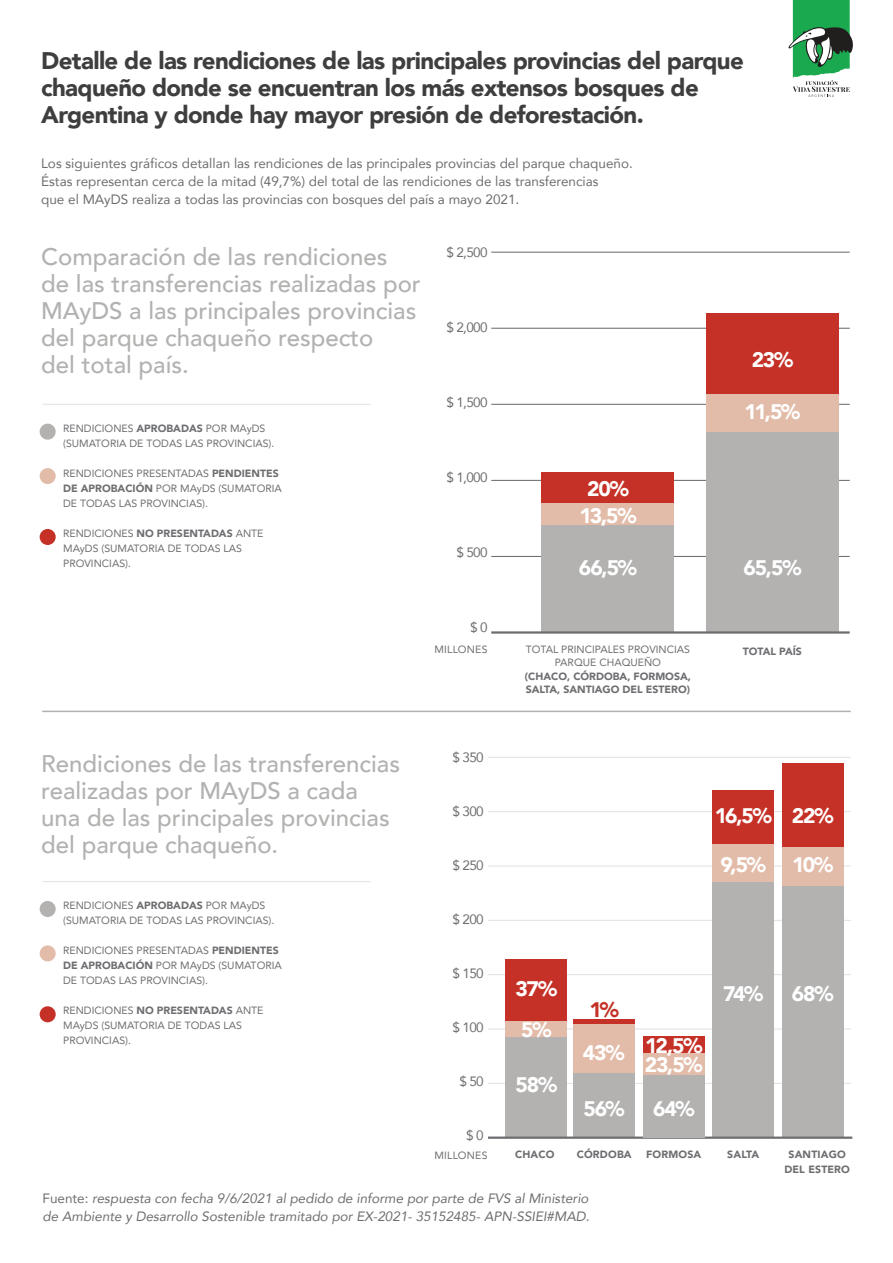
<style>
.page{position:relative;width:893px;height:1263px;background:#fff}
.page>*{position:absolute;margin:0;border:0;box-sizing:border-box;transform-origin:0 0}
.t1{font:500 24px/27px "Avenir";color:#b3b2b1}
.t2{font:900 24px/27px "Avenir";letter-spacing:-.025em;color:#3e3e3f}
.t3{font:900 21px/19.4px "Avenir";letter-spacing:-.06em;color:#fff}
.t4{font:900 21px "Avenir";color:#c53126}
.t5{font:13.5px/18px "Avenir";color:#6d6e71}
.t6{font:italic 13.5px/18px "Avenir";color:#6d6e71}
.t7{font:10.5px/15px "Avenir";color:#6d6e71}
.t8{font:900 10.5px/13.5px "Avenir";color:#6d6e71}
.t9{font:10.5px "Avenir";letter-spacing:.025em;color:#6d6e71}
.s1{font-weight:900}
.s2{font-style:normal}
</style>
<div class="page">
<hr style="left:488px;top:757px;width:363px;height:1px;background:#666665">
<hr style="left:488px;top:811px;width:363px;height:1px;background:#666665">
<hr style="left:488px;top:866px;width:363px;height:1px;background:#666665">
<hr style="left:488px;top:920px;width:363px;height:1px;background:#666665">
<hr style="left:488px;top:974px;width:363px;height:1px;background:#666665">
<hr style="left:488px;top:1029px;width:363px;height:1px;background:#666665">
<hr style="left:488px;top:1083px;width:363px;height:1px;background:#666665">
<hr style="left:43px;top:404px;width:328px;height:1px;background:#666665">
<hr style="left:491px;top:252px;width:359px;height:1px;background:#666665">
<hr style="left:491px;top:328px;width:359px;height:1px;background:#666665">
<hr style="left:491px;top:404px;width:359px;height:1px;background:#666665">
<hr style="left:491px;top:480px;width:359px;height:1px;background:#666665">
<hr style="left:491px;top:556px;width:359px;height:1px;background:#666665">
<div style="left:40px;top:424px;width:16px;height:16px;background:#b3b2b1;border-radius:50%"></div>
<div style="left:40px;top:468px;width:16px;height:16px;background:#e2bca9;border-radius:50%"></div>
<div style="left:40px;top:529px;width:16px;height:16px;background:#c53126;border-radius:50%"></div>
<hr style="left:43px;top:881px;width:328px;height:1px;background:#666665">
<div style="left:40px;top:901px;width:16px;height:16px;background:#b3b2b1;border-radius:50%"></div>
<div style="left:40px;top:945px;width:16px;height:16px;background:#e2bca9;border-radius:50%"></div>
<div style="left:40px;top:1006px;width:16px;height:16px;background:#c53126;border-radius:50%"></div>
<svg style="left:788px;top:0;width:65px;height:97px"></svg>
<div style="left:542px;top:524px;width:132px;height:108px;background:#b3b2b1"></div>
<div style="left:542px;top:502px;width:132px;height:23px;background:#e2bca9"></div>
<div style="left:706px;top:391px;width:133px;height:42px;background:#e2bca9"></div>
<div style="left:706px;top:313px;width:133px;height:80px;background:#c53126"></div>
<div style="left:542px;top:473px;width:132px;height:30px;background:#c53126"></div>
<div style="left:706px;top:432px;width:133px;height:200px;background:#b3b2b1"></div>
<div style="left:782px;top:763px;width:61px;height:84px;background:#c53126"></div>
<div style="left:782px;top:885px;width:61px;height:253px;background:#b3b2b1"></div>
<div style="left:782px;top:847px;width:61px;height:38px;background:#e2bca9"></div>
<div style="left:712px;top:790px;width:62px;height:54px;background:#c53126"></div>
<div style="left:712px;top:882px;width:62px;height:256px;background:#b3b2b1"></div>
<div style="left:712px;top:844px;width:62px;height:38px;background:#e2bca9"></div>
<div style="left:505px;top:959px;width:62px;height:63px;background:#c53126"></div>
<div style="left:505px;top:1037px;width:62px;height:101px;background:#b3b2b1"></div>
<div style="left:505px;top:1022px;width:62px;height:15px;background:#e2bca9"></div>
<div style="left:573px;top:1019px;width:62px;height:5px;background:#c53126"></div>
<div style="left:573px;top:1024px;width:62px;height:57px;background:#e2bca9"></div>
<div style="left:573px;top:1073px;width:62px;height:65px;background:#b3b2b1"></div>
<hr style="left:488px;top:1136px;width:364px;height:3px;background:#6d6e71">
<hr style="left:491px;top:631px;width:359px;height:3px;background:#6d6e71">
<div style="left:643px;top:1036px;width:61px;height:17px;background:#c53126"></div>
<div style="left:643px;top:1053px;width:61px;height:27px;background:#e2bca9"></div>
<div style="left:643px;top:1075px;width:61px;height:63px;background:#b3b2b1"></div>
<hr style="left:42px;top:711px;width:809px;height:1px;background:#b3b2b1">
<h1 class="t2" style="left:41px;top:48px;width:704px">Detalle de las rendiciones de las principales provincias del parque chaqueño donde se encuentran los más extensos bosques de<br>Argentina y donde hay mayor presión de deforestación.</h1>
<p class="t5" style="left:41px;top:154px;width:593px">Los siguientes gráficos detallan las rendiciones de las principales provincias del parque chaqueño.<br>Éstas representan cerca de la mitad (49,7%) del total de las rendiciones de las transferencias<br>que el MAyDS realiza a todas las provincias con bosques del país a mayo 2021.</p>
<h1 class="t1" style="left:41px;top:244px;width:381px">Comparación de las rendiciones de las transferencias realizadas por<br>MAyDS a las principales provincias del parque chaqueño respecto<br>del total país.</h1>
<p class="t5" style="left:446px;top:244px;width:42px">$ 2,500</p>
<p class="t5" style="left:446px;top:319px;width:42px">$ 2,000</p>
<h2 class="t3" style="left:752px;top:351px;width:43px">23%</h2>
<p class="t7" style="left:63px;top:421px;width:213px">RENDICIONES <span class="s1">APROBADAS</span> POR MAyDS (SUMATORIA DE TODAS LAS PROVINCIAS).</p>
<p class="t7" style="left:63px;top:466px;width:220px">RENDICIONES PRESENTADAS <span class="s1">PENDIENTES<br>DE APROBACIÓN</span> POR MAyDS (SUMATORIA<br>DE TODAS LAS PROVINCIAS).</p>
<p class="t7" style="left:63px;top:526px;width:202px">RENDICIONES <span class="s1">NO PRESENTADAS</span> ANTE<br>MAyDS (SUMATORIA DE TODAS LAS<br>PROVINCIAS).</p>
<h1 class="t1" style="left:41px;top:750px;width:360px">Rendiciones de las transferencias realizadas por MAyDS a cada una de las principales provincias del parque chaqueño.</h1>
<p class="t7" style="left:63px;top:898px;width:213px">RENDICIONES <span class="s1">APROBADAS</span> POR MAyDS (SUMATORIA DE TODAS LAS PROVINCIAS).</p>
<p class="t7" style="left:63px;top:943px;width:220px">RENDICIONES PRESENTADAS <span class="s1">PENDIENTES<br>DE APROBACIÓN</span> POR MAyDS (SUMATORIA<br>DE TODAS LAS PROVINCIAS).</p>
<p class="t7" style="left:63px;top:1003px;width:202px">RENDICIONES <span class="s1">NO PRESENTADAS</span> ANTE<br>MAyDS (SUMATORIA DE TODAS LAS<br>PROVINCIAS).</p>
<p class="t5" style="left:446px;top:394px;width:42px">$ 1,500</p>
<p class="t5" style="left:446px;top:469px;width:42px">$ 1,000</p>
<p class="t5" style="left:456px;top:544px;width:33px">$ 500</p>
<p class="t5" style="left:470px;top:619px;width:19px">$ 0</p>
<p class="t9" style="left:434px;top:642px;width:55px">MILLONES</p>
<p class="t5" style="left:453px;top:749px;width:33px">$ 350</p>
<p class="t5" style="left:453px;top:803px;width:33px">$ 300</p>
<p class="t5" style="left:453px;top:857px;width:33px">$ 250</p>
<p class="t5" style="left:453px;top:911px;width:33px">$ 200</p>
<p class="t5" style="left:453px;top:965px;width:33px">$ 150</p>
<p class="t5" style="left:453px;top:1019px;width:33px">$ 100</p>
<p class="t5" style="left:459px;top:1073px;width:26px">$ 50</p>
<p class="t5" style="left:466px;top:1127px;width:19px">$ 0</p>
<h2 class="t3" style="left:587px;top:480px;width:43px">20%</h2>
<h2 class="t3" style="left:579px;top:507px;width:58px">13,5%</h2>
<h2 class="t3" style="left:745px;top:403px;width:57px">11,5%</h2>
<h2 class="t3" style="left:579px;top:558px;width:60px">66,5%</h2>
<h2 class="t3" style="left:743px;top:558px;width:59px">65,5%</h2>
<p class="t7" style="left:526px;top:642px;width:166px;line-height:13.5px;text-align:center">TOTAL PRINCIPALES PROVINCIAS<br>PARQUE CHAQUEÑO</p>
<p class="t8" style="left:525px;top:669px;width:167px">(CHACO, CÓRDOBA, FORMOSA,<br>SALTA, SANTIAGO DEL ESTERO)</p>
<p class="t8" style="left:743px;top:645px;width:61px">TOTAL PAÍS</p>
<h2 class="t3" style="left:715px;top:807px;width:59px">16,5%</h2>
<h2 class="t3" style="left:720px;top:856px;width:47px">9,5%</h2>
<h2 class="t3" style="left:792px;top:807px;width:43px">22%</h2>
<h2 class="t3" style="left:792px;top:856px;width:43px">10%</h2>
<h2 class="t3" style="left:515px;top:979px;width:43px">37%</h2>
<h2 class="t3" style="left:521px;top:1021px;width:32px">5%</h2>
<h2 class="t3" style="left:515px;top:1075px;width:43px">58%</h2>
<h2 class="t4" style="left:590px;top:996px;width:31px">1%</h2>
<h2 class="t3" style="left:583px;top:1043px;width:43px">43%</h2>
<h2 class="t3" style="left:584px;top:1100px;width:43px">56%</h2>
<h2 class="t3" style="left:645px;top:1036px;width:59px">12,5%<br>23,5%</h2>
<h2 class="t3" style="left:653px;top:1100px;width:43px">64%</h2>
<h2 class="t3" style="left:723px;top:985px;width:41px">74%</h2>
<h2 class="t3" style="left:792px;top:985px;width:43px">68%</h2>
<p class="t9" style="left:434px;top:1148px;width:55px">MILLONES</p>
<p class="t8" style="left:577px;top:1148px;width:57px">CÓRDOBA</p>
<p class="t8" style="left:515px;top:1148px;width:41px">CHACO</p>
<p class="t8" style="left:646px;top:1148px;width:57px">FORMOSA</p>
<p class="t8" style="left:727px;top:1148px;width:33px">SALTA</p>
<p class="t8" style="left:784px;top:1147px;width:67px;line-height:15px;text-align:center">SANTIAGO<br>DEL ESTERO</p>
<p class="t6" style="left:43px;top:1190px;width:549px"><span class="s2">Fuente:</span> respuesta con fecha 9/6/2021 al pedido de informe por parte de FVS al Ministerio de Ambiente y Desarrollo Sostenible tramitado por EX-2021- 35152485- APN-SSIEI#MAD.</p>
</div>
